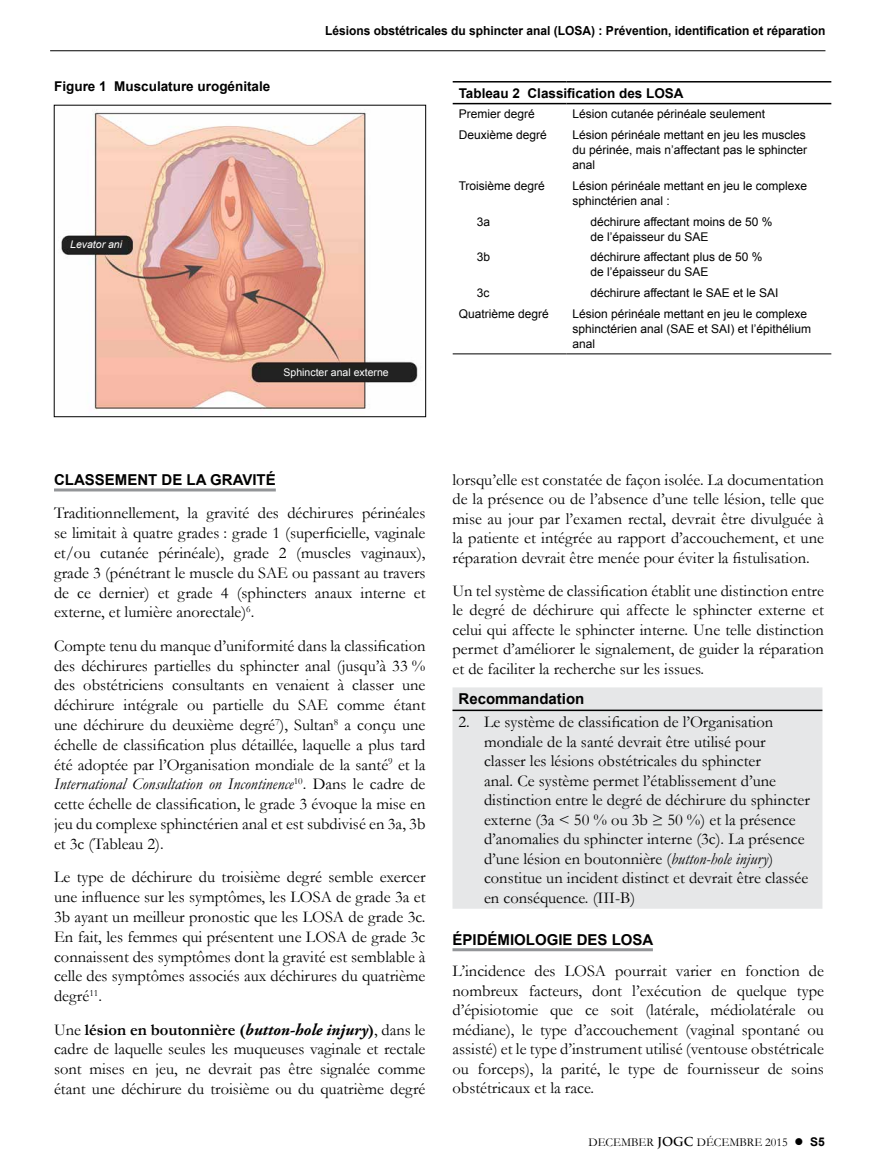
<style>
.page{position:relative;width:878px;height:1175px;background:#fff}
.page>*{position:absolute;margin:0;border:0;box-sizing:border-box;transform-origin:0 0}
.t1{font:16.5px/19.8px "Garamond";color:#000;text-align:justify}
.t2{font:700 15px "Arial";color:#000}
.t3{font:700 13.5px "Arial";color:#000}
.t4{font:700 12.45px "Arial";color:#000;scale:.96 1}
.t5{font:12px/15px "Arial";color:#000}
.t6{font:12px "Garamond";color:#000}
.t7{font:10.5px "Arial";color:#fff}
.t8{font:italic 10.5px "Arial";color:#fff}
.s1{font-style:italic}
.s2{font-weight:700}
.s3{font-family:"Adobe Garamond Pro";font-weight:700;font-style:italic}
.s4{font-family:"Trajan Pro";font-weight:700}
.s5{font-family:"Arial";font-weight:700}
</style>
<div class="page">
<hr style="left:50px;top:50px;width:775px;height:1px;background:#000">
<hr style="left:54px;top:488px;width:222px;height:3px;background:#939598">
<hr style="left:452px;top:948px;width:201px;height:3px;background:#939598">
<div style="left:452px;top:687px;width:370px;height:221px;background:#e6e7e8"></div>
<hr style="left:452px;top:709px;width:370px;height:2px;background:#000">
<hr style="left:452px;top:81px;width:114px;height:1px;background:#000">
<hr style="left:566px;top:81px;width:265px;height:1px;background:#000">
<hr style="left:452px;top:353px;width:114px;height:1px;background:#000">
<hr style="left:566px;top:353px;width:265px;height:1px;background:#000">
<hr style="left:452px;top:103px;width:114px;height:1px;background:#000">
<hr style="left:566px;top:103px;width:265px;height:1px;background:#000">
<img style="left:61px;top:110px;width:357px;height:300px">
<div style="left:54px;top:105px;width:372px;height:312px;border:1px solid #000"></div>
<p class="t4" style="left:325px;top:23px;width:522px">Lésions obstétricales du sphincter anal (LOSA) : Prévention, identification et réparation</p>
<p class="t3" style="left:54px;top:77px;width:218px">Figure 1 Musculature urogénitale</p>
<p class="t8" style="left:70px;top:238px;width:53px">Levator ani</p>
<p class="t7" style="left:283px;top:365px;width:107px">Sphincter anal externe</p>
<p class="t3" style="left:458px;top:84px;width:226px">Tableau 2 Classification des LOSA</p>
<p class="t5" style="left:458px;top:107px;width:78px">Premier degré</p>
<p class="t5" style="left:572px;top:107px;width:194px">Lésion cutanée périnéale seulement</p>
<p class="t5" style="left:458px;top:127px;width:90px">Deuxième degré</p>
<p class="t5" style="left:572px;top:127px;width:236px;text-align:justify">Lésion périnéale mettant en jeu les muscles du périnée, mais n’affectant pas le sphincter anal</p>
<p class="t5" style="left:458px;top:178px;width:88px">Troisième degré</p>
<p class="t5" style="left:572px;top:178px;width:236px">Lésion périnéale mettant en jeu le complexe sphinctérien anal :</p>
<p class="t5" style="left:476px;top:214px;width:15px">3a</p>
<p class="t5" style="left:590px;top:214px;width:183px">déchirure affectant moins de 50 % de l’épaisseur du SAE</p>
<p class="t5" style="left:476px;top:250px;width:15px">3b</p>
<p class="t5" style="left:590px;top:250px;width:173px">déchirure affectant plus de 50 % de l’épaisseur du SAE</p>
<p class="t5" style="left:476px;top:285px;width:14px">3c</p>
<p class="t5" style="left:590px;top:285px;width:189px">déchirure affectant le SAE et le SAI</p>
<p class="t5" style="left:458px;top:306px;width:92px">Quatrième degré</p>
<p class="t5" style="left:572px;top:306px;width:240px">Lésion périnéale mettant en jeu le complexe sphinctérien anal (SAE et SAI) et l’épithélium anal</p>
<p class="t2" style="left:54px;top:470px;width:223px">CLASSEMENT DE LA GRAVITÉ</p>
<p class="t1" style="left:54px;top:503px;width:373px">Traditionnellement, la gravité des déchirures périnéales se limitait à quatre grades : grade 1 (superficielle, vaginale et/ou cutanée périnéale), grade 2 (muscles vaginaux), grade 3 (pénétrant le muscle du SAE ou passant au travers de ce dernier) et grade 4 (sphincters anaux interne et externe, et lumière anorectale)<sup>6</sup>.</p>
<p class="t1" style="left:54px;top:635px;width:373px">Compte tenu du manque d’uniformité dans la classification des déchirures partielles du sphincter anal (jusqu’à 33 % des obstétriciens consultants en venaient à classer une déchirure intégrale ou partielle du SAE comme étant une déchirure du deuxième degré<sup>7</sup>), Sultan<sup>8</sup> a conçu une échelle de classification plus détaillée, laquelle a plus tard été adoptée par l’Organisation mondiale de la santé<sup>9</sup> et la <span class="s1">International Consultation on Incontinence</span><sup>10</sup>. Dans le cadre de cette échelle de classification, le grade 3 évoque la mise en jeu du complexe sphinctérien anal et est subdivisé en 3a, 3b et 3c (Tableau 2).</p>
<p class="t1" style="left:54px;top:866px;width:373px">Le type de déchirure du troisième degré semble exercer une influence sur les symptômes, les LOSA de grade 3a et 3b ayant un meilleur pronostic que les LOSA de grade 3c.<br>En fait, les femmes qui présentent une LOSA de grade 3c connaissent des symptômes dont la gravité est semblable à celle des symptômes associés aux déchirures du quatrième degré<sup>11</sup>.</p>
<p class="t1" style="left:54px;top:1019px;width:373px">Une <span class="s2">lésion en boutonnière (</span><span class="s3">button-hole injury</span><span class="s2">)</span>, dans le cadre de laquelle seules les muqueuses vaginale et rectale sont mises en jeu, ne devrait pas être signalée comme étant une déchirure du troisième ou du quatrième degré</p>
<p class="t1" style="left:452px;top:469px;width:373px">lorsqu’elle est constatée de façon isolée. La documentation de la présence ou de l’absence d’une telle lésion, telle que mise au jour par l’examen rectal, devrait être divulguée à la patiente et intégrée au rapport d’accouchement, et une réparation devrait être menée pour éviter la fistulisation.</p>
<p class="t1" style="left:452px;top:580px;width:373px">Un tel système de classification établit une distinction entre le degré de déchirure qui affecte le sphincter externe et celui qui affecte le sphincter interne. Une telle distinction permet d’améliorer le signalement, de guider la réparation et de faciliter la recherche sur les issues.</p>
<p class="t2" style="left:458px;top:689px;width:127px">Recommandation</p>
<p class="t1" style="left:484px;top:711px;width:327px;text-align:left;text-indent:-25px">2. Le système de classification de l’Organisation mondiale de la santé devrait être utilisé pour classer les lésions obstétricales du sphincter<br>anal. Ce système permet l’établissement d’une distinction entre le degré de déchirure du sphincter externe (3a &lt; 50 % ou 3b ≥ 50 %) et la présence d’anomalies du sphincter interne (3c). La présence d’une lésion en boutonnière (<span class="s1">button-hole injury</span>) constitue un incident distinct et devrait être classée en conséquence. (III-B)</p>
<p class="t2" style="left:452px;top:929px;width:202px">ÉPIDÉMIOLOGIE DES LOSA</p>
<p class="t1" style="left:452px;top:960px;width:373px">L’incidence des LOSA pourrait varier en fonction de nombreux facteurs, dont l’exécution de quelque type d’épisiotomie que ce soit (latérale, médiolatérale ou médiane), le type d’accouchement (vaginal spontané ou assisté) et le type d’instrument utilisé (ventouse obstétricale ou forceps), la parité, le type de fournisseur de soins obstétricaux et la race.</p>
<p class="t6" style="left:588px;top:1134px;width:238px">DECEMBER <span class="s4">JOGC</span> DÉCEMBRE 2015 ● <span class="s5">S5</span></p>
</div>
